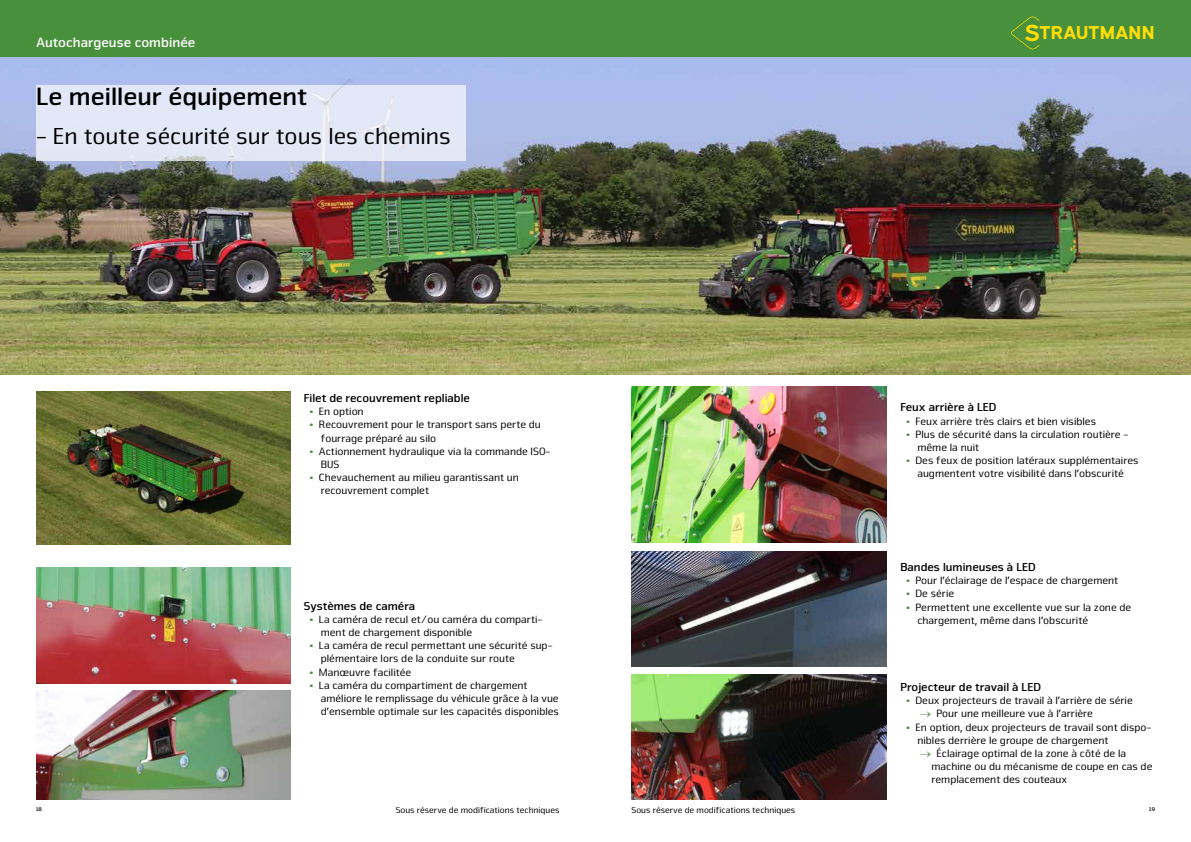
<style>
.page{position:relative;width:1191px;height:842px;background:#fff}
.page>*{position:absolute;margin:0;border:0;box-sizing:border-box;transform-origin:0 0}
.t1{font:700 26px "Nuri Pro";color:#000}
.t2{font:24px "Nuri Pro";color:#000}
.t3{font:700 18.7px "Expressway Rg";color:#ffdd06}
.t4{font:700 14px "Nuri Pro";color:#fff}
.t5{font:700 12px "Nuri Pro";color:#000}
.t6{font:11px/13.2px "Nuri Pro";color:#000}
.t7{font:9px "Nuri Pro";color:#000}
.t8{font:700 6px "Nuri Pro";color:#000}
.s1{font-weight:700;color:#48903c}
.s2{font-size:23.4px}
.s3{color:#48903c}
</style>
<div class="page">
<div style="left:0;top:0;width:1191px;height:57px;background:#48903c"></div>
<svg style="left:1011px;top:16px;width:28px;height:33px"></svg>
<img style="left:0;top:57px;width:1191px;height:317px">
<div style="left:36px;top:85px;width:429px;height:75px;background:#e2e8f7"></div>
<img style="left:36px;top:690px;width:255px;height:109px">
<img style="left:36px;top:567px;width:255px;height:116px">
<img style="left:631px;top:387px;width:255px;height:156px">
<img style="left:631px;top:551px;width:255px;height:115px">
<img style="left:631px;top:675px;width:255px;height:124px">
<img style="left:36px;top:391px;width:255px;height:153px">
<p class="t4" style="left:36px;top:34px;width:161px">Autochargeuse combinée</p>
<h1 class="t1" style="left:36px;top:81px;width:273px">Le meilleur équipement</h1>
<h2 class="t2" style="left:36px;top:122px;width:416px">- En toute sécurité sur tous les chemins</h2>
<p class="t5" style="left:304px;top:391px;width:168px">Filet de recouvrement repliable</p>
<p class="t6" style="left:309px;top:405px;width:56px"><span class="s1">•</span> En option</p>
<p class="t6" style="left:321px;top:418px;width:222px;text-indent:-11px"><span class="s1">•</span> Recouvrement pour le transport sans perte du fourrage préparé au silo</p>
<p class="t6" style="left:321px;top:445px;width:231px;text-indent:-11px"><span class="s1">•</span> Actionnement hydraulique via la commande ISO-<br>BUS</p>
<p class="t6" style="left:321px;top:471px;width:200px;text-indent:-11px"><span class="s1">•</span> Chevauchement au milieu garantissant un recouvrement complet</p>
<p class="t5" style="left:304px;top:598px;width:113px">Systèmes de caméra</p>
<p class="t6" style="left:321px;top:613px;width:223px;text-indent:-11px"><span class="s1">•</span> La caméra de recul et/ou caméra du comparti&shy;ment de chargement disponible</p>
<p class="t6" style="left:321px;top:639px;width:233px;text-indent:-11px"><span class="s1">•</span> La caméra de recul permettant une sécurité sup&shy;plémentaire lors de la conduite sur route</p>
<p class="t6" style="left:309px;top:665px;width:103px"><span class="s1">•</span> Manœuvre facilitée</p>
<p class="t6" style="left:321px;top:679px;width:240px;text-indent:-11px"><span class="s1">•</span> La caméra du compartiment de chargement améliore le remplissage du véhicule grâce à la vue d’ensemble optimale sur les capacités disponibles</p>
<h3 class="t3" style="left:1024px;top:18px;width:132px"><span class="s2">S</span>TRAUTMANN</h3>
<p class="t5" style="left:900px;top:400px;width:98px">Feux arrière à LED</p>
<p class="t6" style="left:906px;top:414px;width:192px"><span class="s1">•</span> Feux arrière très clairs et bien visibles</p>
<p class="t6" style="left:917px;top:428px;width:212px;text-indent:-11px"><span class="s1">•</span> Plus de sécurité dans la circulation routière - même la nuit</p>
<p class="t6" style="left:906px;top:454px;width:234px;text-align:center"><span class="s1">•</span> Des feux de position latéraux supplémentaires augmentent votre visibilité dans l’obscurité</p>
<p class="t5" style="left:900px;top:560px;width:137px">Bandes lumineuses à LED</p>
<p class="t6" style="left:906px;top:574px;width:214px"><span class="s1">•</span> Pour l’éclairage de l’espace de chargement</p>
<p class="t6" style="left:906px;top:587px;width:50px"><span class="s1">•</span> De série</p>
<p class="t6" style="left:917px;top:600px;width:215px;text-indent:-11px"><span class="s1">•</span> Permettent une excellente vue sur la zone de chargement, même dans l’obscurité</p>
<p class="t5" style="left:900px;top:680px;width:142px">Projecteur de travail à LED</p>
<p class="t6" style="left:906px;top:694px;width:228px"><span class="s1">•</span> Deux projecteurs de travail à l’arrière de série</p>
<p class="t6" style="left:920px;top:707px;width:174px"><span class="s3">→</span> Pour une meilleure vue à l’arrière</p>
<p class="t6" style="left:917px;top:720px;width:235px;text-indent:-11px"><span class="s1">•</span> En option, deux projecteurs de travail sont dispo&shy;nibles derrière le groupe de chargement</p>
<p class="t6" style="left:931px;top:747px;width:222px;text-indent:-11px"><span class="s3">→</span> Éclairage optimal de la zone à côté de la machine ou du mécanisme de coupe en cas de remplacement des couteaux</p>
<p class="t7" style="left:396px;top:805px;width:165px">Sous réserve de modifications techniques</p>
<p class="t7" style="left:631px;top:805px;width:165px">Sous réserve de modifications techniques</p>
<p class="t8" style="left:36px;top:805px;width:7px">18</p>
<p class="t8" style="left:1149px;top:805px;width:7px">19</p>
</div>
